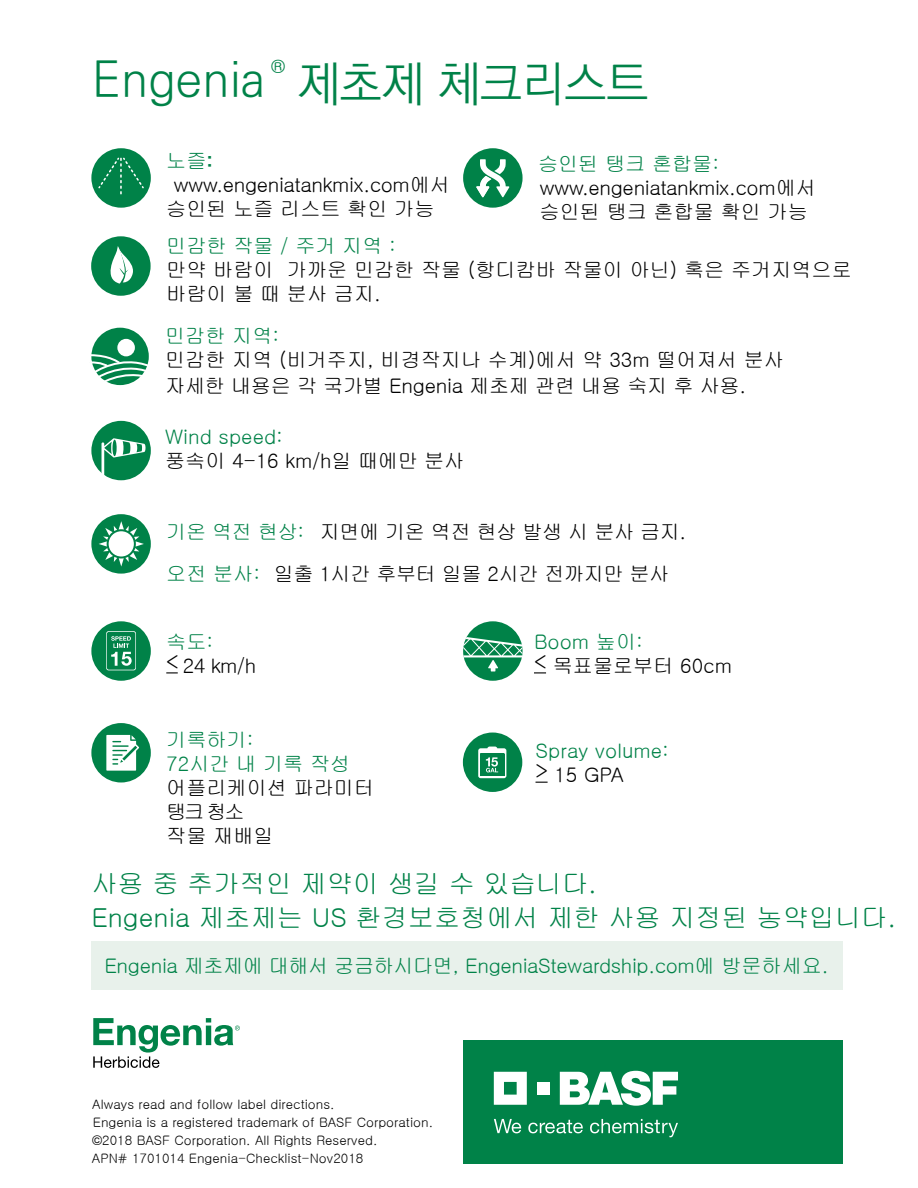
<style>
.page{position:relative;width:918px;height:1188px;background:#fff}
.page>*{position:absolute;margin:0;border:0;box-sizing:border-box;transform-origin:0 0}
.t1{font:300 48.3px "Ko Pub World Dotum";color:#008248}
.t2{font:300 26.1px/34.2px "Helvetica Neue";color:#008248}
.t3{font:300 20.1px/24.2px "Helvetica Neue";color:#000}
.t4{font:700 20.1px "Helvetica Neue";color:#008248}
.t5{font:italic 300 20.1px/24.2px "Helvetica Neue";letter-spacing:-.02em;color:#000}
.t6{font:700 20.1px "Helvetica Neue";letter-spacing:-.02em;color:#008248}
.t7{font:300 20.1px/41.4px "Helvetica Neue";letter-spacing:-.02em;color:#000}
.t8{font:italic 300 20.1px "Helvetica Neue";color:#008248}
.t9{font:300 18.15px "Helvetica Neue";color:#008248}
.t10{font:300 13.05px/18.1px "Helvetica Neue";color:#000}
.t11{font:700 13.05px "Helvetica Neue";color:#000}
.s1{font-weight:700;font-style:normal;color:#008248}
.s2{font-family:"Ko Pub World Dotum";font-weight:700;font-style:normal;color:#008248}
.s3{font-weight:700;color:#008248}
</style>
<div class="page">
<svg style="left:93px;top:1018px;width:147px;height:50px"></svg>
<div style="left:91px;top:236px;width:60px;height:60px;background:#008248;border-radius:50%"></div>
<svg style="left:110px;top:246px;width:23px;height:38px"></svg>
<div style="left:90px;top:327px;width:60px;height:59px;background:#008248;border-radius:50%"></div>
<div style="left:91px;top:421px;width:60px;height:59px;background:#008248;border-radius:50%"></div>
<svg style="left:102px;top:438px;width:44px;height:39px"></svg>
<div style="left:91px;top:148px;width:60px;height:60px;background:#008248;border-radius:50%"></div>
<svg style="left:98px;top:158px;width:46px;height:36px"></svg>
<div style="left:463px;top:621px;width:60px;height:60px;background:#008248;border-radius:50%"></div>
<svg style="left:463px;top:637px;width:59px;height:34px"></svg>
<svg style="left:534px;top:672px;width:12px;height:1px"></svg>
<div style="left:91px;top:621px;width:60px;height:60px;background:#008248;border-radius:50%"></div>
<svg style="left:106px;top:631px;width:30px;height:39px"></svg>
<svg style="left:166px;top:672px;width:12px;height:1px"></svg>
<svg style="left:536px;top:782px;width:12px;height:1px"></svg>
<div style="left:463px;top:733px;width:59px;height:59px;background:#008248;border-radius:50%"></div>
<div style="left:91px;top:514px;width:60px;height:60px;background:#008248;border-radius:50%"></div>
<svg style="left:99px;top:521px;width:45px;height:45px"></svg>
<div style="left:91px;top:723px;width:60px;height:59px;background:#008248;border-radius:50%"></div>
<svg style="left:106px;top:735px;width:33px;height:36px"></svg>
<div style="left:117px;top:339px;width:18px;height:17px;background:#fff;border-radius:50%"></div>
<div style="left:89px;top:326px;width:62px;height:61px;border:2px solid #fff;border-radius:50%"></div>
<svg style="left:89px;top:353px;width:62px;height:34px"></svg>
<div style="left:463px;top:148px;width:60px;height:60px;background:#008248;border-radius:50%"></div>
<svg style="left:476px;top:159px;width:33px;height:38px"></svg>
<div style="left:91px;top:942px;width:752px;height:48px;background:#e8f1eb"></div>
<div style="left:463px;top:1041px;width:380px;height:123px;background:#008248"></div>
<svg style="left:494px;top:1072px;width:33px;height:33px"></svg>
<div style="left:537px;top:1082px;width:13px;height:13px;background:#fff"></div>
<svg style="left:560px;top:1071px;width:118px;height:35px"></svg>
<svg style="left:494px;top:1119px;width:27px;height:14px"></svg>
<svg style="left:528px;top:1120px;width:55px;height:13px"></svg>
<svg style="left:590px;top:1119px;width:88px;height:18px"></svg>
<svg style="left:478px;top:747px;width:28px;height:31px"></svg>
<h1 class="t1" style="left:92px;top:46px;width:175px">Engenia</h1>
<p class="t9" style="left:271px;top:57px;width:16px">®</p>
<h1 class="t1" style="left:298px;top:51px;width:352px">제초제 체크리스트</h1>
<p class="t5" style="left:174px;top:149px;width:278px;text-indent:-8px"><span class="s1">노즐</span><span class="s2">: </span>www.engeniatankmix.com에서</p>
<p class="t3" style="left:166px;top:197px;width:270px">승인된 노즐 리스트 확인 가능</p>
<p class="t4" style="left:538px;top:154px;width:183px">승인된 탱크 혼합물:</p>
<p class="t5" style="left:540px;top:176px;width:278px">www.engeniatankmix.com에서 승인된 탱크 혼합물 확인 가능</p>
<p class="t4" style="left:166px;top:235px;width:231px">민감한 작물 / 주거 지역 :</p>
<p class="t3" style="left:166px;top:258px;width:687px">만약 바람이 가까운 민감한 작물 (항디캄바 작물이 아닌) 혹은 주거지역으로 바람이 불 때 분사 금지.</p>
<p class="t4" style="left:165px;top:325px;width:115px">민감한 지역:</p>
<p class="t3" style="left:165px;top:346px;width:620px;line-height:26.5px">민감한 지역 (비거주지, 비경작지나 수계)에서 약 33m 떨어져서 분사 자세한 내용은 각 국가별 Engenia 제초제 관련 내용 숙지 후 사용.</p>
<p class="t4" style="left:165px;top:427px;width:119px">Wind speed:</p>
<p class="t3" style="left:165px;top:449px;width:301px">풍속이 4-16 km/h일 때에만 분사</p>
<p class="t7" style="left:166px;top:511px;width:522px"><span class="s3">기온 역전 현상:</span> 지면에 기온 역전 현상 발생 시 분사 금지. <span class="s3">오전 분사:</span> 일출 1시간 후부터 일몰 2시간 전까지만 분사</p>
<p class="t4" style="left:166px;top:631px;width:48px">속도:</p>
<p class="t3" style="left:166px;top:654px;width:91px">&lt; 24 km/h</p>
<p class="t4" style="left:166px;top:730px;width:89px">기록하기:</p>
<p class="t8" style="left:166px;top:754px;width:185px">72시간 내 기록 작성</p>
<p class="t3" style="left:166px;top:776px;width:209px">어플리케이션 파라미터 탱크 청소<br>작물 재배일</p>
<p class="t4" style="left:534px;top:631px;width:110px">Boom 높이:</p>
<p class="t3" style="left:534px;top:654px;width:200px">&lt; 목표물로부터 60cm</p>
<p class="t4" style="left:536px;top:741px;width:135px">Spray volume:</p>
<p class="t3" style="left:536px;top:763px;width:90px">&gt; 15 GPA</p>
<p class="t2" style="left:91px;top:867px;width:806px">사용 중 추가적인 제약이 생길 수 있습니다.<br>Engenia 제초제는 US 환경보호청에서 제한 사용 지정된 농약입니다.</p>
<p class="t6" style="left:104px;top:955px;width:726px">Engenia 제초제에 대해서 궁금하시다면, EngeniaStewardship.com에 방문하세요.</p>
<p class="t11" style="left:92px;top:1098px;width:244px">Always read and follow label directions.</p>
<p class="t10" style="left:92px;top:1113px;width:343px">Engenia is a registered trademark of BASF Corporation. ©2018 BASF Corporation. All Rights Reserved.<br>APN# 1701014 Engenia-Checklist-Nov2018</p>
</div>
